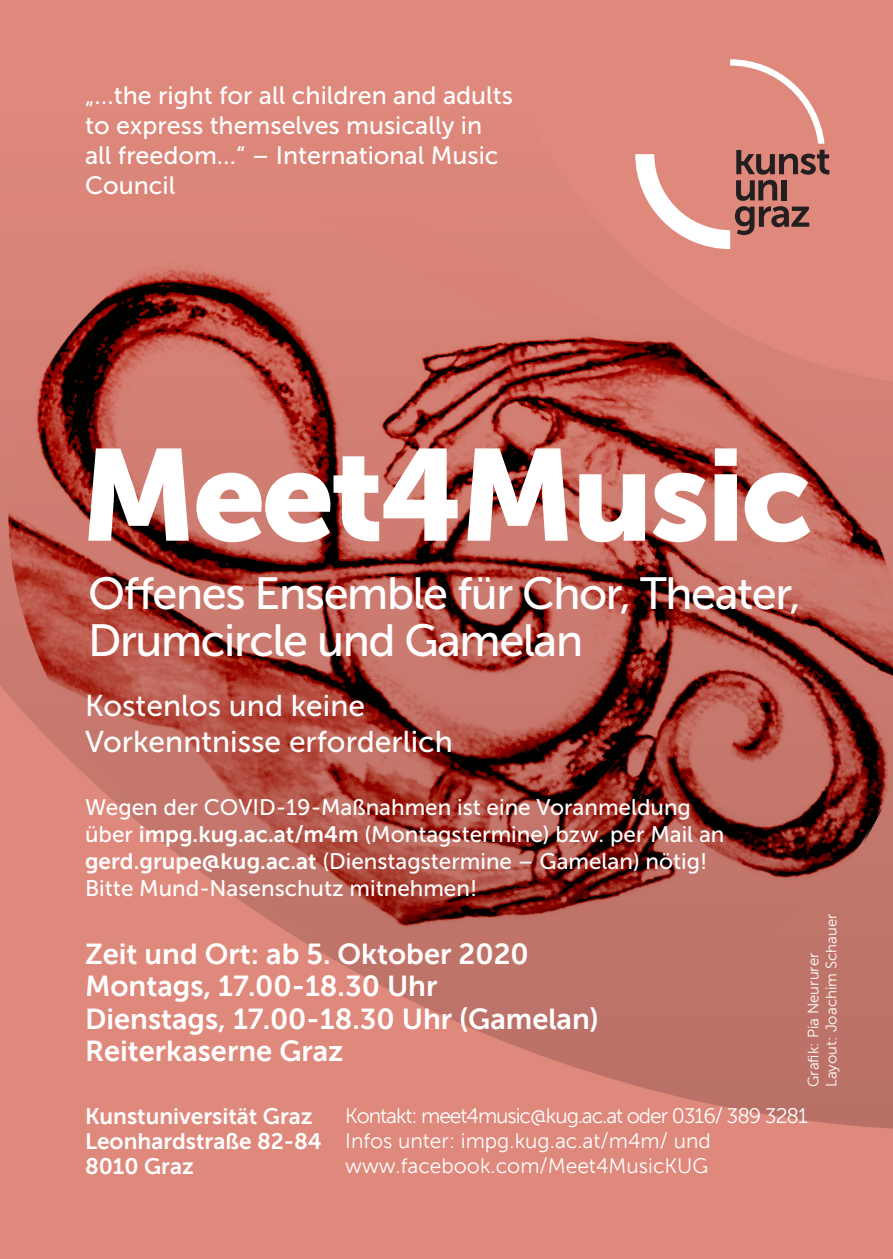
<style>
.page{position:relative;width:893px;height:1259px;background:#fff}
.page>*{position:absolute;margin:0;border:0;box-sizing:border-box;transform-origin:0 0}
.t1{font:129px "Museo Sans 900";letter-spacing:-.03em;color:#fff}
.t2{font:45px/46.5px "Museo Sans 500";letter-spacing:-.03em;color:#fff}
.t3{font:30px/36px "Museo Sans 500";color:#fff}
.t4{font:29.1px/32.4px "Museo Sans 700";color:#fff}
.t5{font:24.9px/30px "Museo Sans 500";color:#fff}
.t6{font:22.5px/27px "Museo Sans 500";color:#fff}
.t7{font:22.5px/24.9px "Museo Sans 700";color:#fff}
.t8{font:21px/25.2px "Museo Sans 300";color:#fff}
.t9{font:15px/18px "Museo Sans 300";color:#fff}
.s1{font-family:"Museo Sans 700"}
</style>
<div class="page">
<div style="left:0;top:1170px;width:893px;height:89px;background:#df887c"></div>
<div style="left:0;top:0;width:893px;height:53px;background:#df887c"></div>
<img style="left:0;top:53px;width:893px;height:1117px">
<svg style="left:730px;top:59px;width:94px;height:85px;background:#e29489"></svg>
<svg style="left:635px;top:150px;width:194px;height:99px;background:#ca8a81"></svg>
<div style="left:781px;top:180px;width:5px;height:20px;background:#231f20"></div>
<p class="t5" style="left:85px;top:80px;width:429px">„…the right for all children and adults to express themselves musically in all freedom…“ – International Music<br>Council</p>
<h1 class="t1" style="left:80px;top:422px;width:734px">Meet4Music</h1>
<h2 class="t2" style="left:88px;top:570px;width:714px">Offenes Ensemble für Chor, Theater,<br>Drumcircle und Gamelan</h2>
<h3 class="t3" style="left:85px;top:688px;width:369px">Kostenlos und keine<br>Vorkenntnisse erforderlich</h3>
<p class="t6" style="left:85px;top:794px;width:641px">Wegen der COVID-19-Maßnahmen ist eine Voranmeldung über <span class="s1">impg.kug.ac.at/m4m</span> (Montagstermine) bzw. per Mail an <span class="s1">gerd.grupe@kug.ac.at</span> (Dienstagstermine – Gamelan) nötig!<br>Bitte Mund-Nasenschutz mitnehmen!</p>
<p class="t4" style="left:85px;top:937px;width:515px">Zeit und Ort: ab 5. Oktober 2020<br>Montags, 17.00-18.30 Uhr<br>Dienstags, 17.00-18.30 Uhr (Gamelan)<br>Reiterkaserne Graz</p>
<p class="t9" style="left:804px;top:1087px;width:175px;rotate:-90deg">Grafik: Pia Neururer<br>Layout: Joachim Schauer</p>
<p class="t7" style="left:85px;top:1103px;width:238px">Kunstuniversität Graz<br>Leonhardstraße 82-84<br>8010 Graz</p>
<p class="t8" style="left:345px;top:1103px;width:464px">Kontakt: meet4music@kug.ac.at oder 0316/ 389 3281<br>Infos unter: impg.kug.ac.at/m4m/ und www.facebook.com/Meet4MusicKUG</p>
</div>
